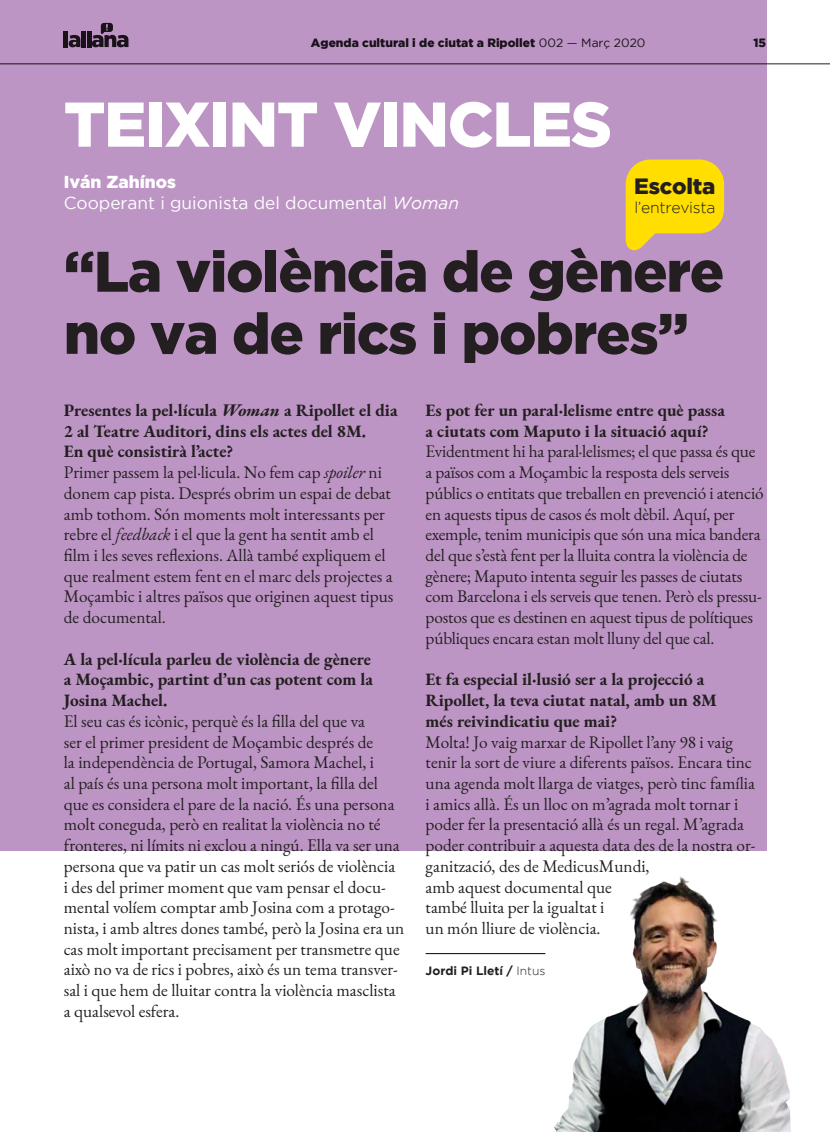
<style>
.page{position:relative;width:830px;height:1132px;background:#fff}
.page>*{position:absolute;margin:0;border:0;box-sizing:border-box;transform-origin:0 0}
.t1{font:900 63px "Gotham";letter-spacing:-.02em;color:#fff}
.t2{font:900 57px/62.1px "Gotham";letter-spacing:-.02em;color:#231f20}
.t3{font:900 22.05px "Gotham";letter-spacing:-.01em;color:#231f20}
.t4{font:17.25px/20.7px "EB Garamond";color:#231f20}
.t5{font:700 17.25px/20.7px "EB Garamond";color:#231f20}
.t6{font:17.25px/20.7px "Gotham";color:#fff}
.t7{font:300 15.75px "Gotham";letter-spacing:-.02em;color:#231f20}
.t8{font:900 12px "Gotham";color:#231f20}
.t9{font:700 12px "Gotham";color:#231f20}
.s1{font-weight:400}
.s2{font-weight:900}
.s3{font-style:italic}
.s4{font-weight:700}
.s5{font-weight:700;font-style:italic}
.s6{font-weight:300}
</style>
<div class="page">
<hr style="left:0;top:64px;width:829px;height:1px;background:#231f20">
<div style="left:0;top:0;width:765px;height:850px;background:#bd95c5"></div>
<hr style="left:425px;top:952px;width:120px;height:1px;background:#231f20">
<img style="left:510px;top:876px;width:281px;height:255px">
<svg style="left:625px;top:159px;width:98px;height:92px"></svg>
<p class="t8" style="left:311px;top:36px;width:336px">Agenda cultural i de ciutat a Ripollet <span class="s1">002 — Març 2020</span></p>
<p class="t8" style="left:753px;top:36px;width:14px">15</p>
<h1 class="t1" style="left:64px;top:88px;width:549px">TEIXINT VINCLES</h1>
<p class="t6" style="left:64px;top:171px;width:396px"><span class="s2">Iván Zahínos<br></span>Cooperant i guionista del documental <span class="s3">Woman</span></p>
<p class="t3" style="left:634px;top:174px;width:83px">Escolta</p>
<p class="t7" style="left:634px;top:199px;width:82px">l’entrevista</p>
<h2 class="t2" style="left:64px;top:239px;width:661px">“La violència de gènere no va de rics i pobres”</h2>
<p class="t4" style="left:64px;top:400px;width:335px"><span class="s4">Presentes la pel·lícula</span> <span class="s5">Woman</span> <span class="s4">a Ripollet el dia 2 al Teatre Auditori, dins els actes del 8M.<br>En què consistirà l’acte?<br></span>Primer passem la pel·licula. No fem cap <span class="s3">spoiler</span> ni donem cap pista. Després obrim un espai de debat amb tothom. Són moments molt interessants per rebre el <span class="s3">feedback</span> i el que la gent ha sentit amb el film i les seves reflexions. Allà també expliquem el que realment estem fent en el marc dels projectes a Moçambic i altres països que originen aquest tipus de documental.</p>
<p class="t5" style="left:64px;top:648px;width:310px;text-align:justify">A la pel·lícula parleu de violència de gènere a Moçambic, partint d’un cas potent com la Josina Machel.</p>
<p class="t4" style="left:64px;top:710px;width:342px">El seu cas és icònic, perquè és la filla del que va<br>ser el primer president de Moçambic després de<br>la independència de Portugal, Samora Machel, i<br>al país és una persona molt important, la filla del que es considera el pare de la nació. És una persona molt coneguda, però en realitat la violència no té fronteres, ni límits ni exclou a ningú. Ella va ser una persona que va patir un cas molt seriós de violència<br>i des del primer moment que vam pensar el docu&shy;mental volíem comptar amb Josina com a protago&shy;nista, i amb altres dones també, però la Josina era un cas molt important precisament per transmetre que això no va de rics i pobres, això és un tema transver&shy;sal i que hem de lluitar contra la violència masclista a qualsevol esfera.</p>
<p class="t5" style="left:425px;top:399px;width:300px">Es pot fer un paral·lelisme entre què passa a ciutats com Maputo i la situació aquí?</p>
<p class="t4" style="left:425px;top:441px;width:339px">Evidentment hi ha paral·lelismes; el que passa és que a països com a Moçambic la resposta dels serveis públics o entitats que treballen en prevenció i atenció en aquests tipus de casos és molt dèbil. Aquí, per exemple, tenim municipis que són una mica bandera del que s’està fent per la lluita contra la violència de gènere; Maputo intenta seguir les passes de ciutats com Barcelona i els serveis que tenen. Però els pressu&shy;postos que es destinen en aquest tipus de polítiques públiques encara estan molt lluny del que cal.</p>
<p class="t5" style="left:425px;top:668px;width:293px">Et fa especial il·lusió ser a la projecció a<br>Ripollet, la teva ciutat natal, amb un 8M més reivindicatiu que mai?</p>
<p class="t4" style="left:425px;top:731px;width:331px">Molta! Jo vaig marxar de Ripollet l’any 98 i vaig tenir la sort de viure a diferents països. Encara tinc una agenda molt llarga de viatges, però tinc família i amics allà. És un lloc on m’agrada molt tornar i poder fer la presentació allà és un regal. M’agrada poder contribuir a aquesta data des de la nostra or&shy;ganització, des de MedicusMundi,<br>amb aquest documental que<br>també lluita per la igualtat i<br>un món lliure de violència.</p>
<p class="t9" style="left:425px;top:963px;width:121px">Jordi Pi Lletí / <span class="s6">Intus</span></p>
</div>
